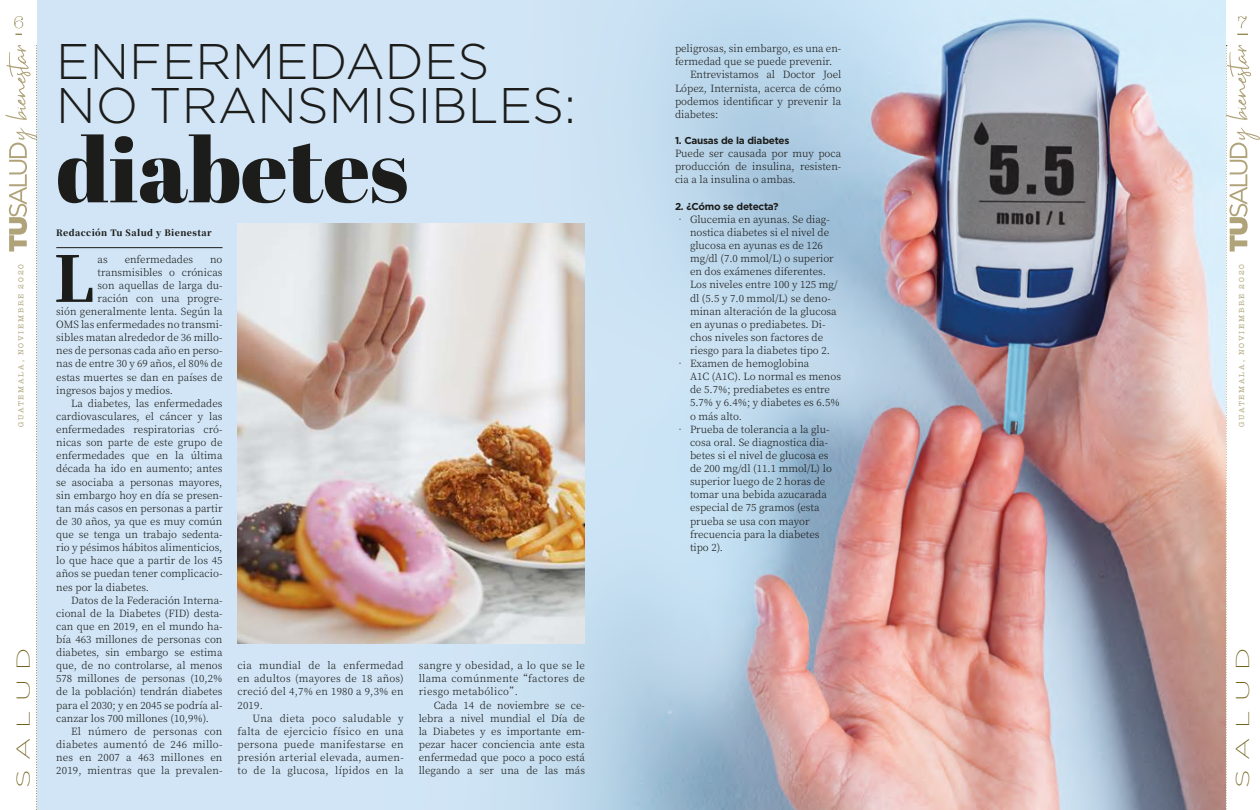
<style>
.page{position:relative;width:1260px;height:810px;background:#fff}
.page>*{position:absolute;margin:0;border:0;box-sizing:border-box;transform-origin:0 0}
.t1{font:90.5px "Abril Fatface";color:#1c1c1a}
.t2{font:900 62.75px "Noto Serif SC";color:#1c1c1a}
.t3{font:300 50px/43.8px "Gotham";color:#1c1c1a}
.t4{font:200 18.62px "Gotham";letter-spacing:.335em;color:#6e5e16;scale:1.54 1}
.t5{font:300 17.25px "American Typewriter";color:#6e5e16}
.t6{font:300 10px/13.1px "Noto Serif SC";color:#1c1c1a;text-align:justify}
.t7{font:300 10px "Noto Serif SC";letter-spacing:.02em;color:#1c1c1a}
.t8{font:700 10px "Gotham";letter-spacing:-.025em;color:#1c1c1a}
.t9{font:900 8.75px "Noto Serif SC";letter-spacing:.05em;color:#1c1c1a}
.t10{font:7.5px "American Typewriter";letter-spacing:.24em;color:#b0a37a}
</style>
<div class="page">
<svg style="left:5px;top:45px;width:32px;height:765px"></svg>
<svg style="left:1225px;top:45px;width:35px;height:765px"></svg>
<img style="left:37px;top:0;width:1188px;height:810px">
<hr style="left:56px;top:247px;width:166px;height:1px;background:#1c1c1a">
<img style="left:238px;top:223px;width:347px;height:420px">
<h3 class="t5" style="left:13px;top:10px;width:12px">6</h3>
<h3 class="t5" style="left:1237px;top:10px;width:12px">7</h3>
<h3 class="t3" style="left:56px;top:38px;width:521px">ENFERMEDADES<br>NO TRANSMISIBLES:</h3>
<h1 class="t1" style="left:56px;top:107px;width:354px">diabetes</h1>
<p class="t6" style="left:675px;top:42px;width:168px">peligrosas, sin embargo, es una en-</p>
<p class="t6" style="left:675px;top:55px;width:159px">fermedad que se puede prevenir.</p>
<p class="t6" style="left:690px;top:68px;width:153px">Entrevistamos al Doctor Joel</p>
<p class="t6" style="left:675px;top:82px;width:168px">López, Internista, acerca de cómo</p>
<p class="t6" style="left:675px;top:95px;width:168px">podemos identificar y prevenir la</p>
<p class="t6" style="left:675px;top:108px;width:45px">diabetes:</p>
<p class="t8" style="left:675px;top:134px;width:116px">1. Causas de la diabetes</p>
<p class="t6" style="left:675px;top:147px;width:168px">Puede ser causada por muy poca producción de insulina, resisten&shy;cia a la insulina o ambas.</p>
<p class="t8" style="left:675px;top:200px;width:105px">2. ¿Cómo se detecta?</p>
<p class="t6" style="left:690px;top:213px;width:149px;text-align:left;text-indent:-15px">• Glucemia en ayunas. Se diag&shy;nostica diabetes si el nivel de glucosa en ayunas es de 126 mg/dl (7.0 mmol/L) o superior en dos exámenes diferentes.<br>Los niveles entre 100 y 125 mg/ dl (5.5 y 7.0 mmol/L) se deno&shy;minan alteración de la glucosa en ayunas o prediabetes. Di&shy;chos niveles son factores de riesgo para la diabetes tipo 2.</p>
<p class="t6" style="left:690px;top:357px;width:153px;text-align:left;text-indent:-15px">• Examen de hemoglobina<br>A1C (A1C). Lo normal es menos de 5.7%; prediabetes es entre<br>5.7% y 6.4%; y diabetes es 6.5% o más alto.</p>
<p class="t6" style="left:690px;top:423px;width:143px;text-align:left;text-indent:-15px">• Prueba de tolerancia a la glu&shy;cosa oral. Se diagnostica dia&shy;betes si el nivel de glucosa es de 200 mg/dl (11.1 mmol/L) lo superior luego de 2 horas de tomar una bebida azucarada especial de 75 gramos (esta prueba se usa con mayor frecuencia para la diabetes tipo 2).</p>
<p class="t9" style="left:56px;top:228px;width:157px">Redacción Tu Salud y Bienestar</p>
<h2 class="t2" style="left:54px;top:244px;width:42px">L</h2>
<p class="t6" style="left:98px;top:252px;width:12px">as</p>
<p class="t6" style="left:125px;top:252px;width:70px">enfermedades</p>
<p class="t6" style="left:210px;top:252px;width:14px">no</p>
<p class="t10" style="left:15px;top:427px;width:165px;rotate:-90deg">GUATEMALA, NOVIEMBRE 2020</p>
<p class="t10" style="left:1236px;top:427px;width:165px;rotate:-90deg">GUATEMALA, NOVIEMBRE 2020</p>
<p class="t6" style="left:98px;top:266px;width:126px">transmisibles o crónicas</p>
<p class="t6" style="left:98px;top:279px;width:126px">son aquellas de larga du-</p>
<p class="t6" style="left:98px;top:292px;width:126px">ración con una progre-</p>
<p class="t6" style="left:56px;top:305px;width:168px">sión generalmente lenta. Según la</p>
<p class="t6" style="left:56px;top:318px;width:168px">OMS las enfermedades no transmi-</p>
<p class="t6" style="left:56px;top:331px;width:168px">sibles matan alrededor de 36 millo-</p>
<p class="t6" style="left:56px;top:344px;width:168px">nes de personas cada año en perso-</p>
<p class="t6" style="left:56px;top:357px;width:168px">nas de entre 30 y 69 años, el 80% de</p>
<p class="t6" style="left:56px;top:371px;width:168px">estas muertes se dan en países de</p>
<p class="t6" style="left:56px;top:384px;width:118px">ingresos bajos y medios.</p>
<p class="t6" style="left:71px;top:397px;width:153px">La diabetes, las enfermedades</p>
<p class="t6" style="left:56px;top:410px;width:168px">cardiovasculares, el cáncer y las</p>
<p class="t6" style="left:56px;top:423px;width:168px">enfermedades respiratorias cró-</p>
<p class="t6" style="left:56px;top:436px;width:168px">nicas son parte de este grupo de</p>
<p class="t6" style="left:56px;top:449px;width:168px">enfermedades que en la última</p>
<p class="t6" style="left:56px;top:462px;width:168px">década ha ido en aumento; antes</p>
<p class="t6" style="left:56px;top:476px;width:168px">se asociaba a personas mayores,</p>
<p class="t6" style="left:56px;top:489px;width:168px">sin embargo hoy en día se presen-</p>
<p class="t6" style="left:56px;top:502px;width:168px">tan más casos en personas a partir</p>
<p class="t6" style="left:56px;top:515px;width:168px">de 30 años, ya que es muy común</p>
<p class="t6" style="left:56px;top:528px;width:168px">que se tenga un trabajo sedenta-</p>
<p class="t6" style="left:56px;top:541px;width:168px">rio y pésimos hábitos alimenticios,</p>
<p class="t6" style="left:56px;top:554px;width:168px">lo que hace que a partir de los 45</p>
<p class="t6" style="left:56px;top:567px;width:168px">años se puedan tener complicacio-</p>
<p class="t6" style="left:56px;top:580px;width:94px">nes por la diabetes.</p>
<p class="t6" style="left:71px;top:594px;width:153px">Datos de la Federación Interna-</p>
<p class="t6" style="left:56px;top:607px;width:168px">cional de la Diabetes (FID) desta-</p>
<p class="t6" style="left:56px;top:620px;width:168px">can que en 2019, en el mundo ha-</p>
<p class="t6" style="left:56px;top:633px;width:168px">bía 463 millones de personas con</p>
<p class="t6" style="left:56px;top:646px;width:168px">diabetes, sin embargo se estima</p>
<p class="t6" style="left:56px;top:659px;width:168px">que, de no controlarse, al menos</p>
<p class="t6" style="left:56px;top:672px;width:168px">578 millones de personas (10,2%</p>
<p class="t6" style="left:56px;top:685px;width:168px">de la población) tendrán diabetes</p>
<p class="t6" style="left:56px;top:699px;width:168px">para el 2030; y en 2045 se podría al-</p>
<p class="t6" style="left:56px;top:712px;width:154px">canzar los 700 millones (10,9%).</p>
<p class="t7" style="left:71px;top:726px;width:153px">El número de personas con</p>
<p class="t7" style="left:56px;top:739px;width:168px">diabetes aumentó de 246 millo-</p>
<p class="t7" style="left:56px;top:752px;width:168px">nes en 2007 a 463 millones en</p>
<p class="t7" style="left:56px;top:765px;width:168px">2019, mientras que la prevalen-</p>
<h3 class="t4" style="left:12px;top:788px;width:93px;rotate:-90deg">SALUD</h3>
<h3 class="t4" style="left:1231px;top:788px;width:93px;rotate:-90deg">SALUD</h3>
<p class="t6" style="left:238px;top:659px;width:168px">cia mundial de la enfermedad en adultos (mayores de 18 años) creció del 4,7% en 1980 a 9,3% en 2019.</p>
<p class="t6" style="left:238px;top:712px;width:168px;text-indent:15px">Una dieta poco saludable y falta de ejercicio físico en una persona puede manifestarse en presión arterial elevada, aumen&shy;to de la glucosa, lípidos en la</p>
<p class="t6" style="left:419px;top:659px;width:168px">sangre y obesidad, a lo que se le llama comúnmente “factores de riesgo metabólico”.</p>
<p class="t6" style="left:419px;top:698px;width:168px;text-indent:15px">Cada 14 de noviembre se ce&shy;lebra a nivel mundial el Día de la Diabetes y es importante em&shy;pezar hacer conciencia ante esta enfermedad que poco a poco está llegando a ser una de las más</p>
</div>
